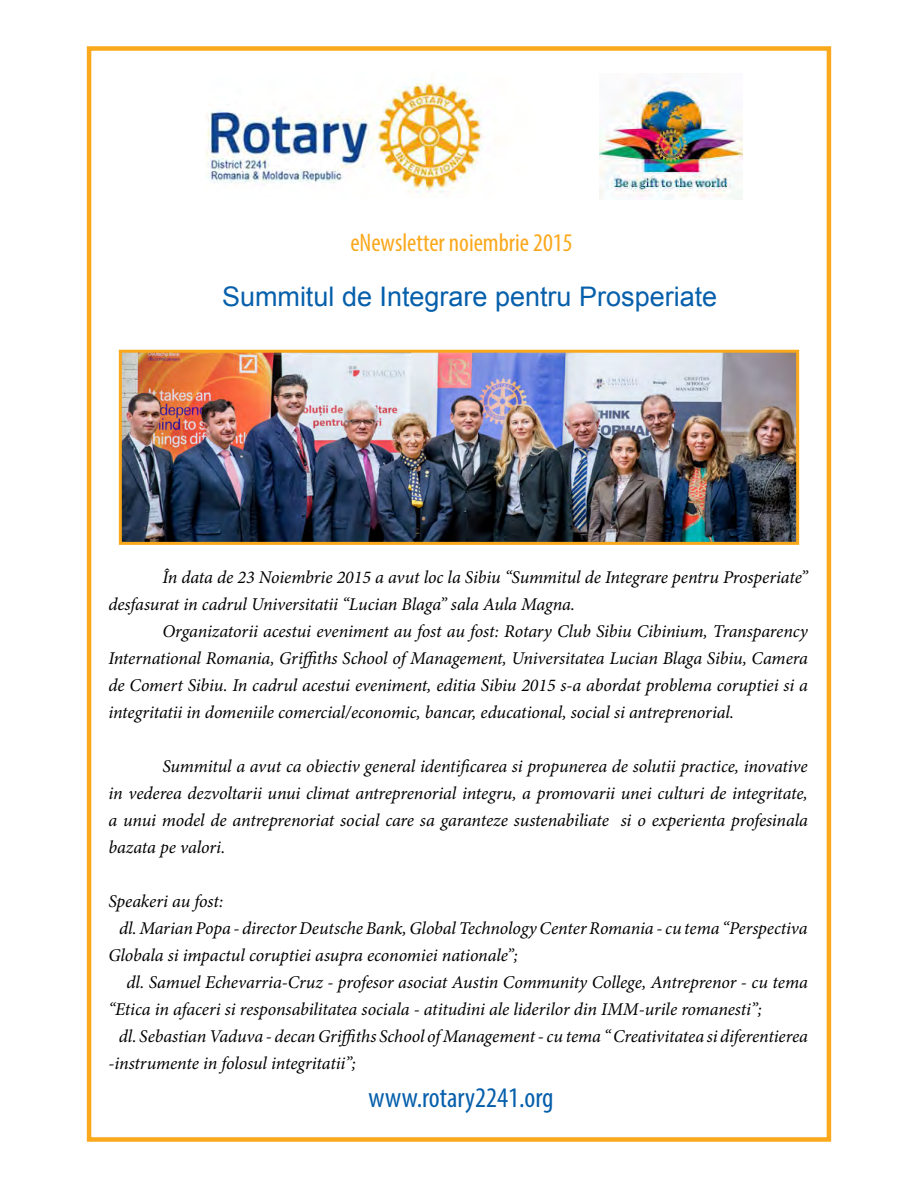
<style>
.page{position:relative;width:918px;height:1188px;background:#fff}
.page>*{position:absolute;margin:0;border:0;box-sizing:border-box;transform-origin:0 0}
.t1{font:condensed 28.5px "Myriad Pro";color:#065fab}
.t2{font:27px "Arial";color:#065fab}
.t3{font:condensed 25.5px "Myriad Pro";color:#faa81c}
.t4{font:italic 18px/27px "Minion Pro";letter-spacing:-.01em;color:#000;text-align:justify}
</style>
<div class="page">
<div style="left:87px;top:46px;width:744px;height:1096px;border:4px solid #faa81c"></div>
<img style="left:206px;top:82px;width:277px;height:111px">
<img style="left:599px;top:82px;width:143px;height:118px">
<img style="left:123px;top:354px;width:672px;height:187px">
<div style="left:119px;top:350px;width:680px;height:195px;border:3px solid #faa81c"></div>
<h3 class="t3" style="left:350px;top:227px;width:224px">eNewsletter noiembrie 2015</h3>
<h2 class="t2" style="left:222px;top:279px;width:497px">Summitul de Integrare pentru Prosperiate</h2>
<p class="t4" style="left:108px;top:564px;width:701px;text-indent:54px">În data de 23 Noiembrie 2015 a avut loc la Sibiu “Summitul de Integrare pentru Prosperiate” desfasurat in cadrul Universitatii “Lucian Blaga” sala Aula Magna.</p>
<p class="t4" style="left:108px;top:618px;width:701px;text-indent:54px">Organizatorii acestui eveniment au fost au fost: Rotary Club Sibiu Cibinium, Transparency International Romania, Griffiths School of Management, Universitatea Lucian Blaga Sibiu, Camera de Comert Sibiu. In cadrul acestui eveniment, editia Sibiu 2015 s-a abordat problema coruptiei si a integritatii in domeniile comercial/economic, bancar, educational, social si antreprenorial.</p>
<p class="t4" style="left:108px;top:753px;width:701px;text-indent:54px">Summitul a avut ca obiectiv general identificarea si propunerea de solutii practice, inovative in vederea dezvoltarii unui climat antreprenorial integru, a promovarii unei culturi de integritate, a unui model de antreprenoriat social care sa garanteze sustenabiliate si o experienta profesinala bazata pe valori.</p>
<p class="t4" style="left:108px;top:888px;width:116px">Speakeri au fost:</p>
<p class="t4" style="left:119px;top:915px;width:690px">dl. Marian Popa - director Deutsche Bank, Global Technology Center Romania - cu tema “Perspectiva</p>
<p class="t4" style="left:108px;top:942px;width:411px">Globala si impactul coruptiei asupra economiei nationale”;</p>
<p class="t4" style="left:126px;top:969px;width:683px">dl. Samuel Echevarria-Cruz - profesor asociat Austin Community College, Antreprenor - cu tema</p>
<p class="t4" style="left:108px;top:996px;width:655px">“Etica in afaceri si responsabilitatea sociala - atitudini ale liderilor din IMM-urile romanesti”;</p>
<p class="t4" style="left:119px;top:1023px;width:691px">dl. Sebastian Vaduva - decan Griffiths School of Management - cu tema “ Creativitatea si diferentierea</p>
<p class="t4" style="left:108px;top:1050px;width:249px">-instrumente in folosul integritatii”;</p>
<h1 class="t1" style="left:368px;top:1080px;width:187px">www.rotary2241.org</h1>
</div>
